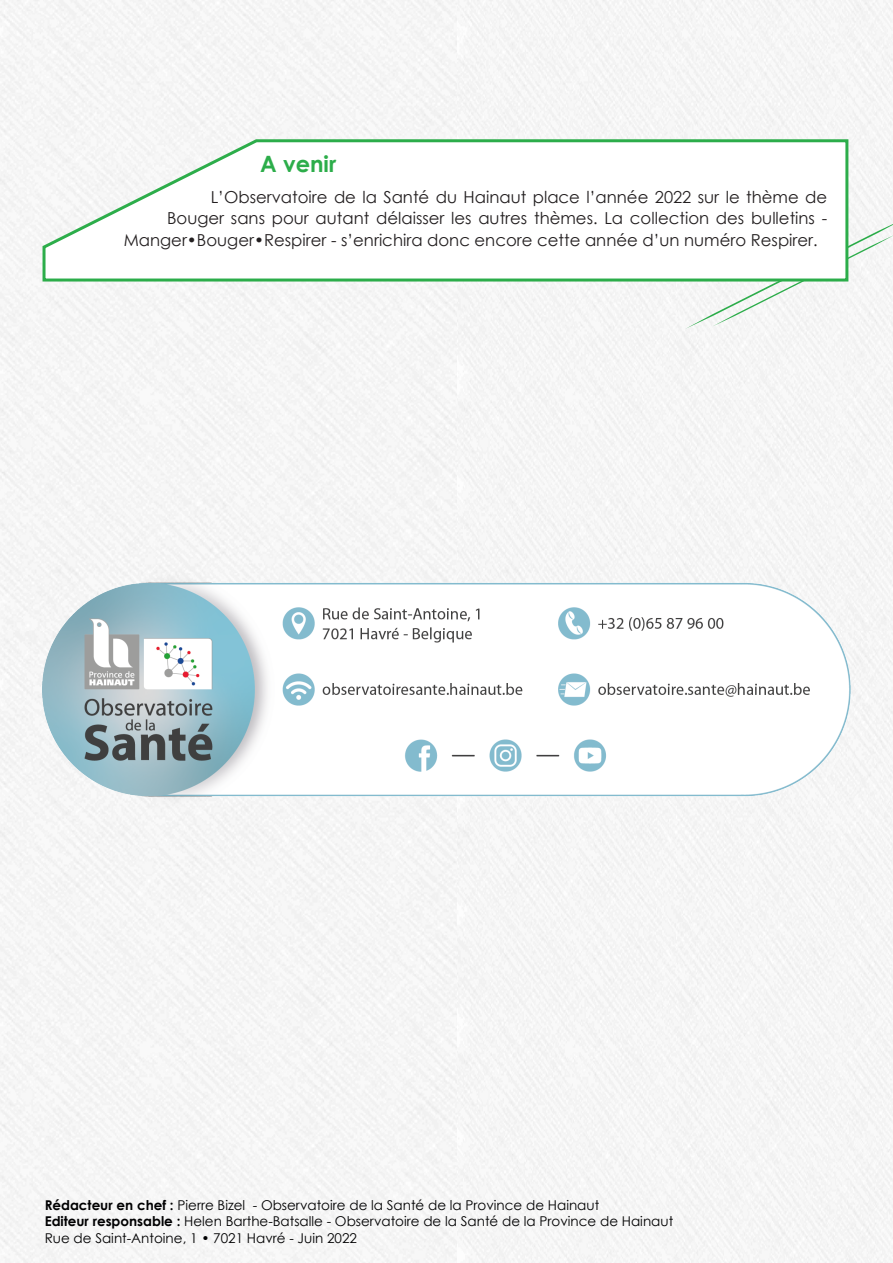
<style>
.page{position:relative;width:893px;height:1263px;background:#fff}
.page>*{position:absolute;margin:0;border:0;box-sizing:border-box;transform-origin:0 0}
.t1{font:700 22.5px "Century Gothic";color:#2cad4a}
.t2{font:16.5px "Century Gothic";color:#231f20}
.t3{font:13.5px/16.2px "Century Gothic";color:#000001}
.s1{font-weight:700}
</style>
<div class="page">
<div style="left:685px;top:224px;width:208px;height:105px;background:#f5f5f5"></div>
<svg style="left:40px;top:138px;width:810px;height:145px"></svg>
<img style="left:43px;top:533px;width:808px;height:314px">
<p class="t1" style="left:260px;top:147px;width:78px">A venir</p>
<p class="t2" style="left:211px;top:185px;width:618px">L’Observatoire de la Santé du Hainaut place l’année 2022 sur le thème de</p>
<p class="t2" style="left:167px;top:207px;width:662px">Bouger sans pour autant délaisser les autres thèmes. La collection des bulletins -</p>
<p class="t2" style="left:124px;top:229px;width:696px">Manger•Bouger•Respirer - s’enrichira donc encore cette année d’un numéro Respirer.</p>
<p class="t3" style="left:45px;top:1197px;width:630px"><span class="s1">Rédacteur en chef :</span> Pierre Bizel - Observatoire de la Santé de la Province de Hainaut<br><span class="s1">Editeur responsable :</span> Helen Barthe-Batsalle - Observatoire de la Santé de la Province de Hainaut<br>Rue de Saint-Antoine, 1 • 7021 Havré - Juin 2022</p>
</div>
